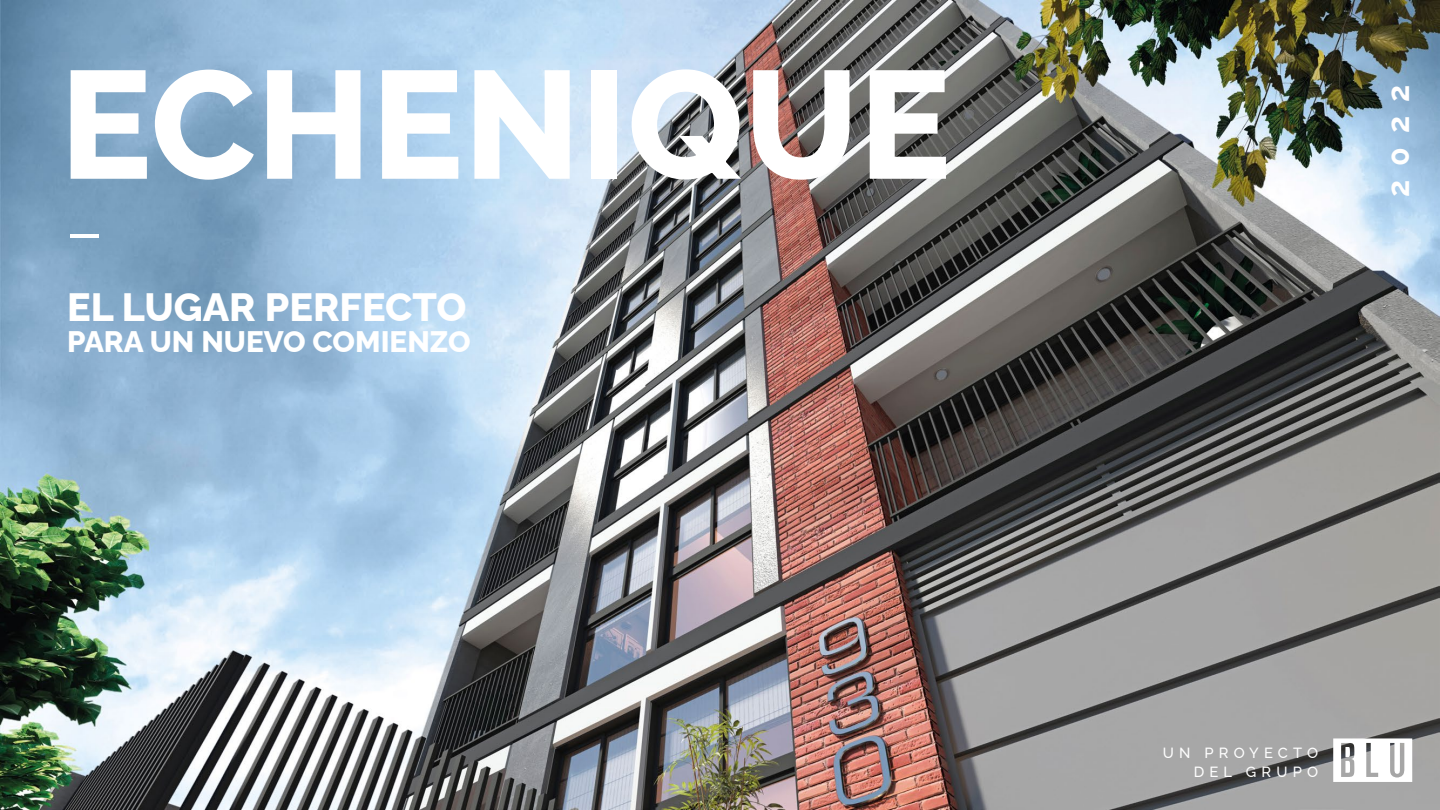
<style>
.page{position:relative;width:1440px;height:810px;background:#fff}
.page>*{position:absolute;margin:0;border:0;box-sizing:border-box;transform-origin:0 0}
.t1{font:800 152.93px "Raleway";letter-spacing:.005em;color:#fff}
.t2{font:800 39.53px "Raleway";color:#fff}
.t3{font:700 30.38px "Raleway";color:#fff}
.t4{font:800 29.7px "Raleway";color:#fff}
.t5{font:500 14.77px/18.8px "Raleway";letter-spacing:.35em;color:#fff;text-align:right}
</style>
<div class="page">
<img style="left:0;top:0;width:1440px;height:810px">
<svg style="left:1333px;top:738px;width:79px;height:44px"></svg>
<hr style="left:70px;top:234px;width:29px;height:4px;background:#fff">
<h1 class="t1" style="left:60px;top:3px;width:892px">ECHENIQUE</h1>
<h2 class="t2" style="left:67px;top:275px;width:401px">EL LUGAR PERFECTO</h2>
<p class="t4" style="left:67px;top:318px;width:405px">PARA UN NUEVO COMIENZO</p>
<p class="t3" style="left:1374px;top:197px;width:113px;rotate:-90deg">2022</p>
<p class="t5" style="left:1163px;top:742px;width:157px">UN PROYECTO<br>DEL GRUPO</p>
</div>
